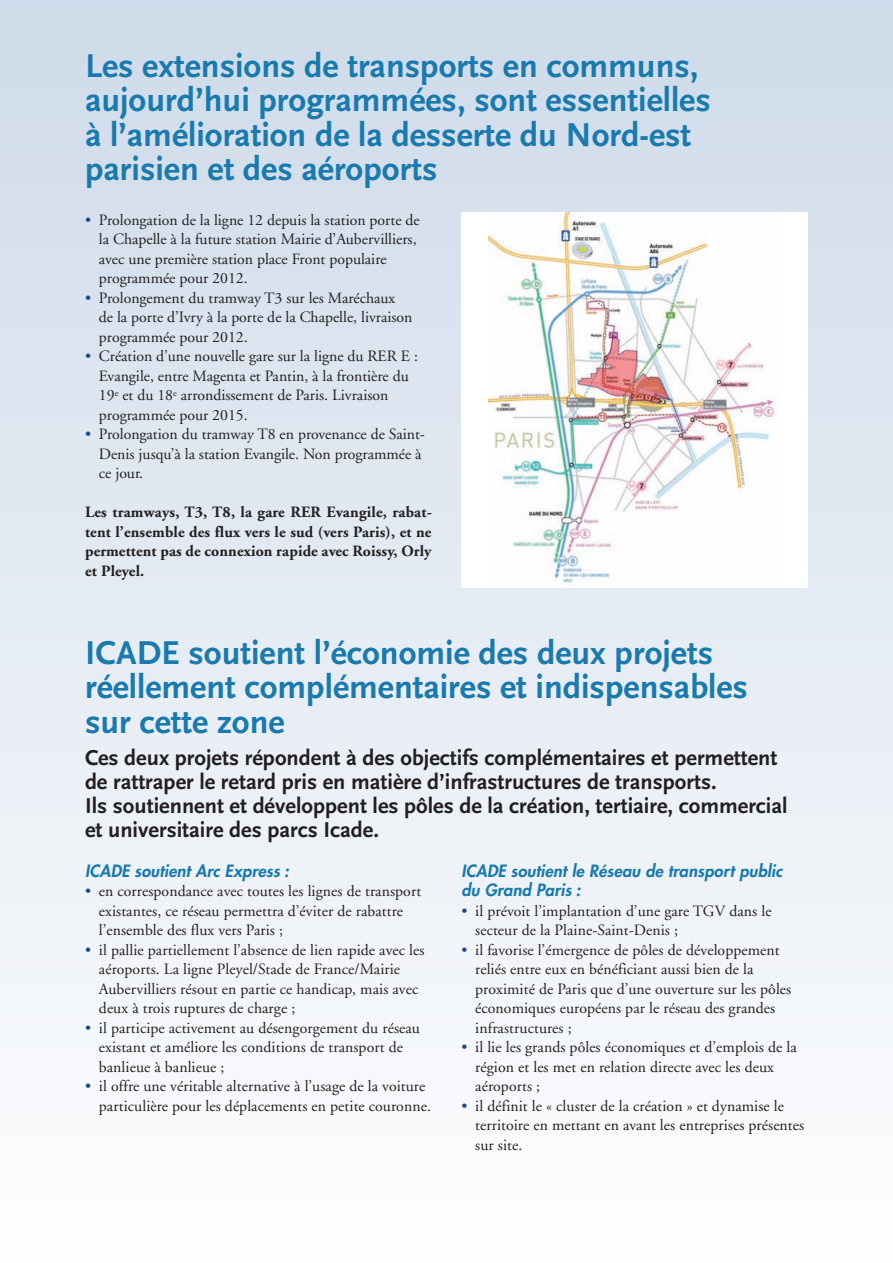
<style>
.page{position:relative;width:893px;height:1263px;background:#fff}
.page>*{position:absolute;margin:0;border:0;box-sizing:border-box;transform-origin:0 0}
.t1{font:700 34.5px/34.5px "Scala Sans";color:#187aae}
.t2{font:700 22.5px/24px "Scala Sans";color:#231f20}
.t3{font:italic 800 16.5px/19.5px "Futura";letter-spacing:.01em;color:#187aae}
.t4{font:15.75px/19.5px "Adobe Garamond";letter-spacing:.005em;color:#231f20}
.t5{font:700 15.75px/19.5px "Adobe Garamond";letter-spacing:.005em;color:#231f20;text-align:justify}
.s1{color:#1b4692}
</style>
<div class="page">
<div style="left:0;top:0;width:893px;height:1263px;background:linear-gradient(to bottom,#cfdaea,#fdfefe)"></div>
<div style="left:461px;top:212px;width:347px;height:376px;background:#fff"></div>
<img style="left:489px;top:212px;width:288px;height:372px">
<h1 class="t1" style="left:85px;top:48px;width:627px">Les extensions de transports en communs, aujourd’hui programmées, sont essentielles à l’amélioration de la desserte du Nord-est parisien et des aéroports</h1>
<p class="t4" style="left:99px;top:211px;width:322px;text-indent:-14px"><span class="s1">•</span> Prolongation de la ligne 12 depuis la station porte de la Chapelle à la future station Mairie d’Aubervilliers, avec une première station place Front populaire programmée pour 2012.</p>
<p class="t4" style="left:99px;top:289px;width:315px;text-indent:-14px"><span class="s1">•</span> Prolongement du tramway T3 sur les Maréchaux de la porte d’Ivry à la porte de la Chapelle, livraison programmée pour 2012.</p>
<p class="t4" style="left:99px;top:348px;width:321px;text-indent:-14px"><span class="s1">•</span> Création d’une nouvelle gare sur la ligne du RER E :<br>Evangile, entre Magenta et Pantin, à la frontière du 19<sup>e</sup> et du 18<sup>e</sup> arrondissement de Paris. Livraison programmée pour 2015.</p>
<p class="t4" style="left:99px;top:426px;width:328px;text-indent:-14px"><span class="s1">•</span> Prolongation du tramway T8 en provenance de Saint-<br>Denis jusqu’à la station Evangile. Non programmée à ce jour.</p>
<p class="t5" style="left:85px;top:504px;width:348px">Les tramways, T3, T8, la gare RER Evangile, rabat&shy;tent l’ensemble des flux vers le sud (vers Paris), et ne permettent pas de connexion rapide avec Roissy, Orly et Pleyel.</p>
<h1 class="t1" style="left:85px;top:634px;width:664px">ICADE soutient l’économie des deux projets réellement complémentaires et indispensables sur cette zone</h1>
<p class="t2" style="left:85px;top:745px;width:704px">Ces deux projets répondent à des objectifs complémentaires et permettent de rattraper le retard pris en matière d’infrastructures de transports.<br>Ils soutiennent et développent les pôles de la création, tertiaire, commercial et universitaire des parcs Icade.</p>
<p class="t3" style="left:85px;top:862px;width:205px">ICADE soutient Arc Express :</p>
<p class="t4" style="left:99px;top:883px;width:324px;text-indent:-14px"><span class="s1">•</span> en correspondance avec toutes les lignes de transport existantes, ce réseau permettra d’éviter de rabattre l’ensemble des flux vers Paris ;</p>
<p class="t4" style="left:99px;top:941px;width:327px;text-indent:-14px"><span class="s1">•</span> il pallie partiellement l’absence de lien rapide avec les aéroports. La ligne Pleyel/Stade de France/Mairie Aubervilliers résout en partie ce handicap, mais avec deux à trois ruptures de charge ;</p>
<p class="t4" style="left:99px;top:1019px;width:323px;text-indent:-14px"><span class="s1">•</span> il participe activement au désengorgement du réseau existant et améliore les conditions de transport de banlieue à banlieue ;</p>
<p class="t4" style="left:99px;top:1078px;width:333px;text-indent:-14px"><span class="s1">•</span> il offre une véritable alternative à l’usage de la voiture particulière pour les déplacements en petite couronne.</p>
<p class="t3" style="left:461px;top:862px;width:323px">ICADE soutient le Réseau de transport public du Grand Paris :</p>
<p class="t4" style="left:475px;top:902px;width:298px;text-indent:-14px"><span class="s1">•</span> il prévoit l’implantation d’une gare TGV dans le secteur de la Plaine-Saint-Denis ;</p>
<p class="t4" style="left:475px;top:941px;width:318px;text-indent:-14px"><span class="s1">•</span> il favorise l’émergence de pôles de développement reliés entre eux en bénéficiant aussi bien de la proximité de Paris que d’une ouverture sur les pôles économiques européens par le réseau des grandes infrastructures ;</p>
<p class="t4" style="left:475px;top:1039px;width:323px;text-indent:-14px"><span class="s1">•</span> il lie les grands pôles économiques et d’emplois de la région et les met en relation directe avec les deux aéroports ;</p>
<p class="t4" style="left:475px;top:1097px;width:331px;text-indent:-14px"><span class="s1">•</span> il définit le « cluster de la création » et dynamise le territoire en mettant en avant les entreprises présentes sur site.</p>
</div>
